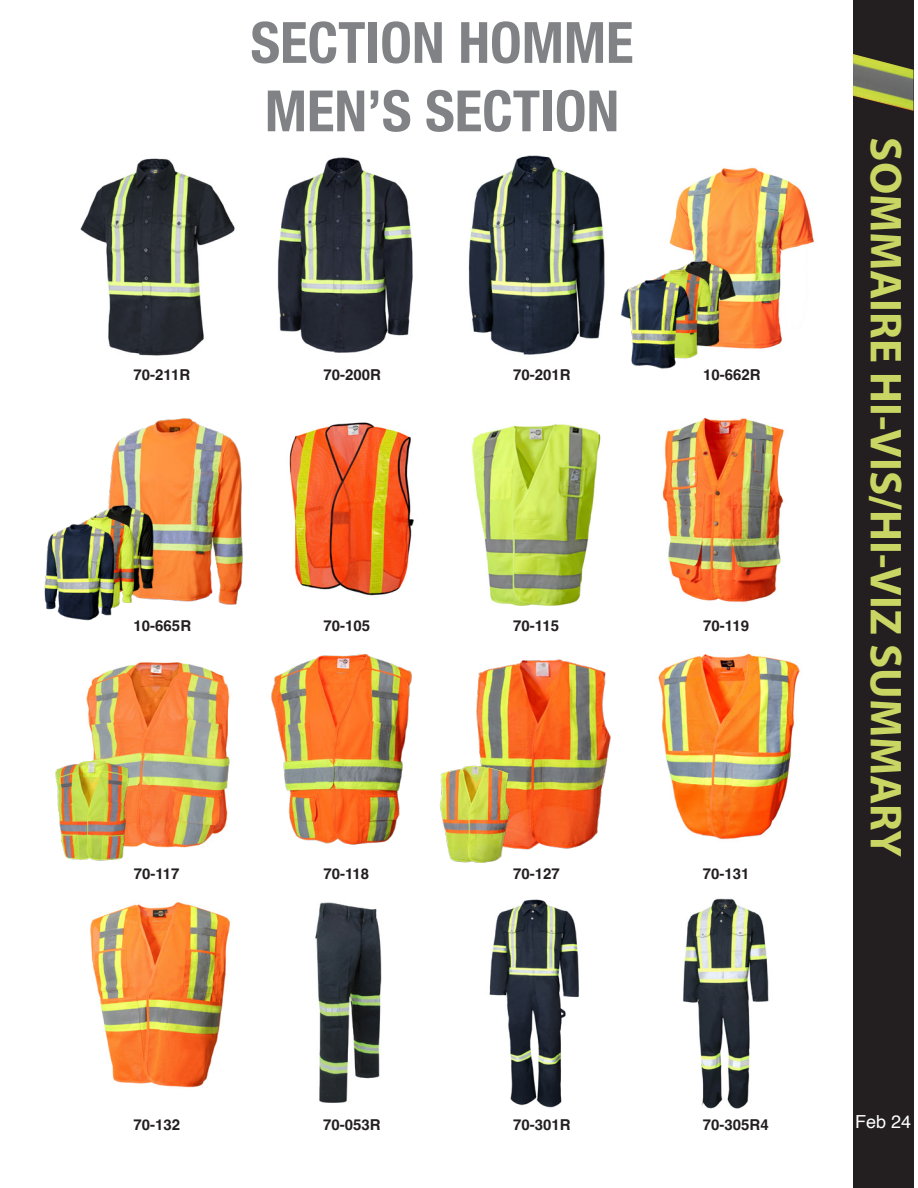
<style>
.page{position:relative;width:918px;height:1188px;background:#fff}
.page>*{position:absolute;margin:0;border:0;box-sizing:border-box;transform-origin:0 0}
.t1{font:700 condensed 57px/68.4px "Helvetica Neue";color:#808285}
.t2{font:700 45px "Myriad Pro";color:#cad664}
.t3{font:18px "Helvetica";color:#fff}
.t4{font:700 15px "Helvetica";color:#231f20}
</style>
<div class="page">
<div style="left:853px;top:0;width:61px;height:1188px;background:#231f20"></div>
<img style="left:853px;top:54px;width:61px;height:57px">
<img style="left:80px;top:158px;width:155px;height:198px">
<img style="left:277px;top:157px;width:136px;height:196px">
<img style="left:468px;top:155px;width:137px;height:200px">
<img style="left:669px;top:167px;width:145px;height:182px">
<img style="left:108px;top:418px;width:135px;height:187px">
<img style="left:289px;top:422px;width:125px;height:174px">
<img style="left:472px;top:424px;width:129px;height:182px">
<img style="left:662px;top:417px;width:122px;height:186px">
<img style="left:86px;top:662px;width:144px;height:186px">
<img style="left:271px;top:654px;width:141px;height:191px">
<img style="left:658px;top:653px;width:142px;height:187px">
<img style="left:315px;top:902px;width:67px;height:201px">
<img style="left:724px;top:260px;width:16px;height:89px">
<img style="left:669px;top:260px;width:55px;height:89px">
<img style="left:621px;top:263px;width:81px;height:106px">
<img style="left:100px;top:504px;width:54px;height:93px">
<img style="left:89px;top:513px;width:54px;height:92px">
<img style="left:44px;top:519px;width:82px;height:102px">
<img style="left:55px;top:756px;width:82px;height:105px">
<img style="left:476px;top:659px;width:135px;height:191px">
<img style="left:439px;top:756px;width:82px;height:107px">
<img style="left:90px;top:902px;width:140px;height:186px">
<img style="left:489px;top:899px;width:90px;height:209px">
<img style="left:683px;top:898px;width:86px;height:211px">
<h1 class="t1" style="left:251px;top:9px;width:384px">SECTION HOMME<br>MEN’S SECTION</h1>
<p class="t4" style="left:134px;top:366px;width:58px">70-211R</p>
<p class="t4" style="left:323px;top:366px;width:59px">70-200R</p>
<p class="t4" style="left:513px;top:366px;width:59px">70-201R</p>
<p class="t4" style="left:703px;top:366px;width:59px">10-662R</p>
<p class="t4" style="left:134px;top:617px;width:59px">10-665R</p>
<p class="t4" style="left:323px;top:617px;width:48px">70-105</p>
<p class="t4" style="left:513px;top:617px;width:47px">70-115</p>
<p class="t4" style="left:703px;top:617px;width:47px">70-119</p>
<p class="t4" style="left:134px;top:865px;width:47px">70-117</p>
<p class="t4" style="left:323px;top:865px;width:47px">70-118</p>
<p class="t4" style="left:513px;top:865px;width:48px">70-127</p>
<p class="t4" style="left:703px;top:865px;width:48px">70-131</p>
<h2 class="t2" style="left:913px;top:137px;width:721px;rotate:90deg">SOMMAIRE HI-VIS/HI-VIZ SUMMARY</h2>
<p class="t4" style="left:134px;top:1116px;width:48px">70-132</p>
<p class="t4" style="left:323px;top:1116px;width:59px">70-053R</p>
<p class="t4" style="left:513px;top:1116px;width:59px">70-301R</p>
<p class="t4" style="left:703px;top:1116px;width:67px">70-305R4</p>
<p class="t3" style="left:855px;top:1112px;width:58px">Feb 24</p>
</div>
